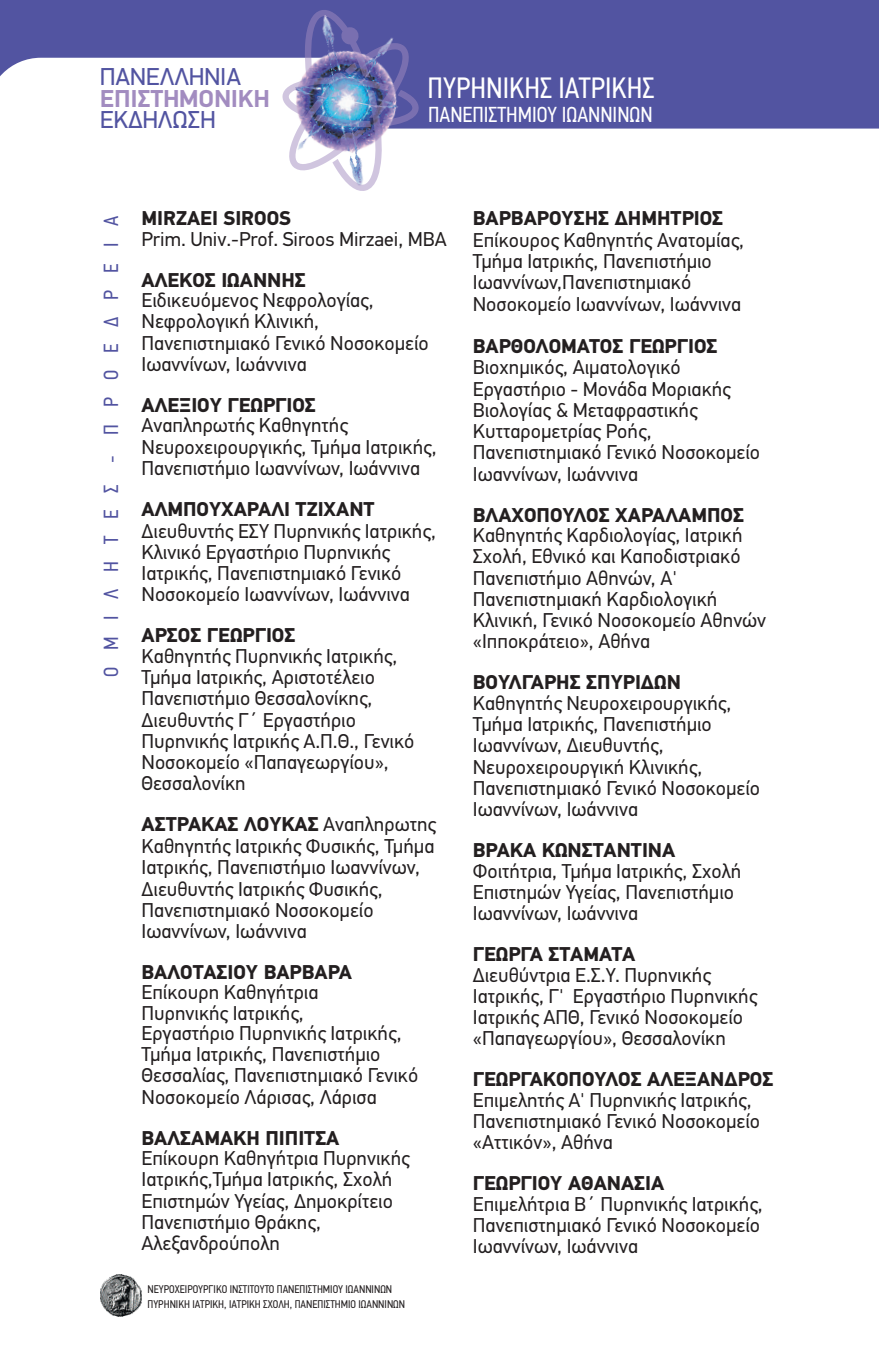
<style>
.page{position:relative;width:879px;height:1361px;background:#fff}
.page>*{position:absolute;margin:0;border:0;box-sizing:border-box;transform-origin:0 0}
.t1{font:29.6px "PF Din Text Cond Pro";color:#fff}
.t2{font:24.6px "PF Din Display Pro";color:#5254a1}
.t3{font:700 24.6px "PF Din Display Pro";color:#a28cc0}
.t4{font:21.8px "PF Din Text Cond Pro";color:#fff}
.t5{font:20.6px "PF Din Text Cond Pro";letter-spacing:.815em;color:#5254a1}
.t6{font:20px/21.2px "PF Din Text Pro";color:#231f20}
.t7{font:700 20px "PF Din Text Pro";color:#231f20}
.t8{font:11.2px/15.2px "PF Din Text Cond Pro";color:#231f20}
.s1{font-weight:700}
</style>
<div class="page">
<svg style="left:0;top:0;width:879px;height:129px;fill:#5254a1"></svg>
<img style="left:277px;top:13px;width:5px;height:116px">
<img style="left:282px;top:8px;width:137px;height:183px">
<img style="left:100px;top:1274px;width:41px;height:42px">
<p class="t2" style="left:100px;top:67px;width:142px">ΠΑΝΕΛΛΗΝΙΑ</p>
<p class="t3" style="left:100px;top:88px;width:171px">ΕΠΙΣΤΗΜΟΝΙΚΗ</p>
<p class="t2" style="left:100px;top:109px;width:117px">ΕΚΔΗΛΩΣΗ</p>
<h1 class="t1" style="left:428px;top:76px;width:228px">ΠΥΡΗΝΙΚΗΣ ΙΑΤΡΙΚΗΣ</h1>
<p class="t4" style="left:428px;top:105px;width:226px">ΠΑΝΕΠΙΣΤΗΜΙΟΥ ΙΩΑΝΝΙΝΩΝ</p>
<p class="t5" style="left:103px;top:677px;width:462px;rotate:-90deg">ΟΜΙΛΗΤΕΣ - ΠΡΟΕΔΡΕΙΑ</p>
<p class="t7" style="left:142px;top:210px;width:151px">MIRZAEI SIROOS</p>
<p class="t6" style="left:142px;top:230px;width:307px">Prim. Univ.-Prof. Siroos Mirzaei, MBA</p>
<p class="t7" style="left:142px;top:272px;width:166px">ΑΛΕΚΟΣ ΙΩΑΝΝΗΣ</p>
<p class="t6" style="left:142px;top:291px;width:289px">Ειδικευόµενος Νεφρολογίας,<br>Νεφρολογική Κλινική,<br>Πανεπιστηµιακό Γενικό Νοσοκοµείο<br>Ιωαννίνων, Ιωάννινα</p>
<p class="t7" style="left:142px;top:397px;width:176px">ΑΛΕΞΙΟΥ ΓΕΩΡΓΙΟΣ</p>
<p class="t6" style="left:142px;top:417px;width:297px">Αναπληρωτής Καθηγητής<br>Νευροχειρουργικής, Τµήµα Ιατρικής,<br>Πανεπιστήµιο Ιωαννίνων, Ιωάννινα</p>
<p class="t7" style="left:142px;top:501px;width:235px">ΑΛΜΠΟΥΧΑΡΑΛΙ ΤΖΙΧΑΝΤ</p>
<p class="t6" style="left:142px;top:522px;width:296px">Διευθυντής ΕΣΥ Πυρηνικής Ιατρικής, Κλινικό Εργαστήριο Πυρηνικής Ιατρικής, Πανεπιστηµιακό Γενικό Νοσοκοµείο Ιωαννίνων, Ιωάννινα</p>
<p class="t7" style="left:142px;top:627px;width:155px">ΑΡΣΟΣ ΓΕΩΡΓΙΟΣ</p>
<p class="t6" style="left:142px;top:647px;width:274px">Καθηγητής Πυρηνικής Ιατρικής,<br>Τµήµα Ιατρικής, Αριστοτέλειο<br>Πανεπιστήµιο Θεσσαλονίκης,<br>Διευθυντής Γ΄ Εργαστήριο<br>Πυρηνικής Ιατρικής Α.Π.Θ., Γενικό<br>Νοσοκοµείο «Παπαγεωργίου»,<br>Θεσσαλονίκη</p>
<p class="t6" style="left:141px;top:815px;width:296px"><span class="s1">ΑΣΤΡΑΚΑΣ ΛΟΥΚΑΣ</span> Αναπληρωτης<br>Καθηγητής Ιατρικής Φυσικής, Τµήµα<br>Ιατρικής, Πανεπιστήµιο Ιωαννίνων,<br>Διευθυντής Ιατρικής Φυσικής,<br>Πανεπιστηµιακό Νοσοκοµείο<br>Ιωαννίνων, Ιωάννινα</p>
<p class="t7" style="left:141px;top:964px;width:212px">ΒΑΛΟΤΑΣΙΟΥ ΒΑΡΒΑΡΑ</p>
<p class="t6" style="left:141px;top:984px;width:278px">Επίκουρη Καθηγήτρια<br>Πυρηνικής Ιατρικής,<br>Εργαστήριο Πυρηνικής Ιατρικής,<br>Τµήµα Ιατρικής, Πανεπιστήµιο<br>Θεσσαλίας, Πανεπιστηµιακό Γενικό<br>Νοσοκοµείο Λάρισας, Λάρισα</p>
<p class="t7" style="left:141px;top:1129px;width:199px">ΒΑΛΣΑΜΑΚΗ ΠΙΠΙΤΣΑ</p>
<p class="t6" style="left:141px;top:1149px;width:270px">Επίκουρη Καθηγήτρια Πυρηνικής<br>Ιατρικής,Τµήµα Ιατρικής, Σχολή<br>Επιστηµών Υγείας, Δηµοκρίτειο<br>Πανεπιστήµιο Θράκης,<br>Αλεξανδρούπολη</p>
<p class="t8" style="left:147px;top:1282px;width:259px">ΝΕΥΡΟΧΕΙΡΟΥΡΓΙΚΟ ΙΝΣΤΙΤΟΥΤΟ ΠΑΝΕΠΙΣΤΗΜΙΟΥ ΙΩΑΝΝΙΝΩΝ<br>ΠΥΡΗΝΙΚΗ ΙΑΤΡΙΚΗ, ΙΑΤΡΙΚΗ ΣΧΟΛΗ, ΠΑΝΕΠΙΣΤΗΜΙΟ ΙΩΑΝΝΙΝΩΝ</p>
<p class="t7" style="left:473px;top:210px;width:252px">ΒΑΡΒΑΡΟΥΣΗΣ ΔΗΜΗΤΡΙΟΣ</p>
<p class="t6" style="left:473px;top:231px;width:273px">Επίκουρος Καθηγητής Ανατοµίας,<br>Τµήµα Ιατρικής, Πανεπιστήµιο<br>Ιωαννίνων,Πανεπιστηµιακό<br>Νοσοκοµείο Ιωαννίνων, Ιωάννινα</p>
<p class="t7" style="left:473px;top:338px;width:246px">ΒΑΡΘΟΛΟΜΑΤΟΣ ΓΕΩΡΓΙΟΣ</p>
<p class="t6" style="left:473px;top:359px;width:289px">Βιοχηµικός, Αιµατολογικό<br>Εργαστήριο - Μονάδα Μοριακής<br>Βιολογίας &amp; Μεταφραστικής<br>Κυτταροµετρίας Ροής,<br>Πανεπιστηµιακό Γενικό Νοσοκοµείο<br>Ιωαννίνων, Ιωάννινα</p>
<p class="t7" style="left:473px;top:506px;width:273px">ΒΛΑΧΟΠΟΥΛΟΣ ΧΑΡΑΛΑΜΠΟΣ</p>
<p class="t6" style="left:473px;top:526px;width:295px">Καθηγητής Καρδιολογίας, Ιατρική<br>Σχολή, Εθνικό και Καποδιστριακό<br>Πανεπιστήµιο Αθηνών, Α'<br>Πανεπιστηµιακή Καρδιολογική<br>Κλινική, Γενικό Νοσοκοµείο Αθηνών «Ιπποκράτειο», Αθήνα</p>
<p class="t7" style="left:473px;top:674px;width:210px">ΒΟΥΛΓΑΡΗΣ ΣΠΥΡΙΔΩΝ</p>
<p class="t6" style="left:473px;top:694px;width:289px">Καθηγητής Νευροχειρουργικής,<br>Τµήµα Ιατρικής, Πανεπιστήµιο<br>Ιωαννίνων, Διευθυντής,<br>Νευροχειρουργική Κλινικής,<br>Πανεπιστηµιακό Γενικό Νοσοκοµείο<br>Ιωαννίνων, Ιωάννινα</p>
<p class="t7" style="left:473px;top:842px;width:204px">ΒΡΑΚΑ ΚΩΝΣΤΑΝΤΙΝΑ</p>
<p class="t6" style="left:473px;top:862px;width:270px">Φοιτήτρια, Τµήµα Ιατρικής, Σχολή<br>Επιστηµών Υγείας, Πανεπιστήµιο<br>Ιωαννίνων, Ιωάννινα</p>
<p class="t7" style="left:473px;top:946px;width:164px">ΓΕΩΡΓΑ ΣΤΑΜΑΤΑ</p>
<p class="t6" style="left:473px;top:966px;width:286px">Διευθύντρια Ε.Σ.Υ. Πυρηνικής<br>Ιατρικής, Γ' Εργαστήριο Πυρηνικής<br>Ιατρικής ΑΠΘ, Γενικό Νοσοκοµείο «Παπαγεωργίου», Θεσσαλονίκη</p>
<p class="t7" style="left:473px;top:1071px;width:302px">ΓΕΩΡΓΑΚΟΠΟΥΛΟΣ ΑΛΕΞΑΝΔΡΟΣ</p>
<p class="t6" style="left:473px;top:1091px;width:289px">Επιµελητής A' Πυρηνικής Ιατρικής,<br>Πανεπιστηµιακό Γενικό Νοσοκοµείο «Αττικόν», Αθήνα</p>
<p class="t7" style="left:473px;top:1175px;width:193px">ΓΕΩΡΓΙΟΥ ΑΘΑΝΑΣΙΑ</p>
<p class="t6" style="left:473px;top:1195px;width:292px">Επιµελήτρια Β΄ Πυρηνικής Ιατρικής,<br>Πανεπιστηµιακό Γενικό Νοσοκοµείο<br>Ιωαννίνων, Ιωάννινα</p>
</div>
